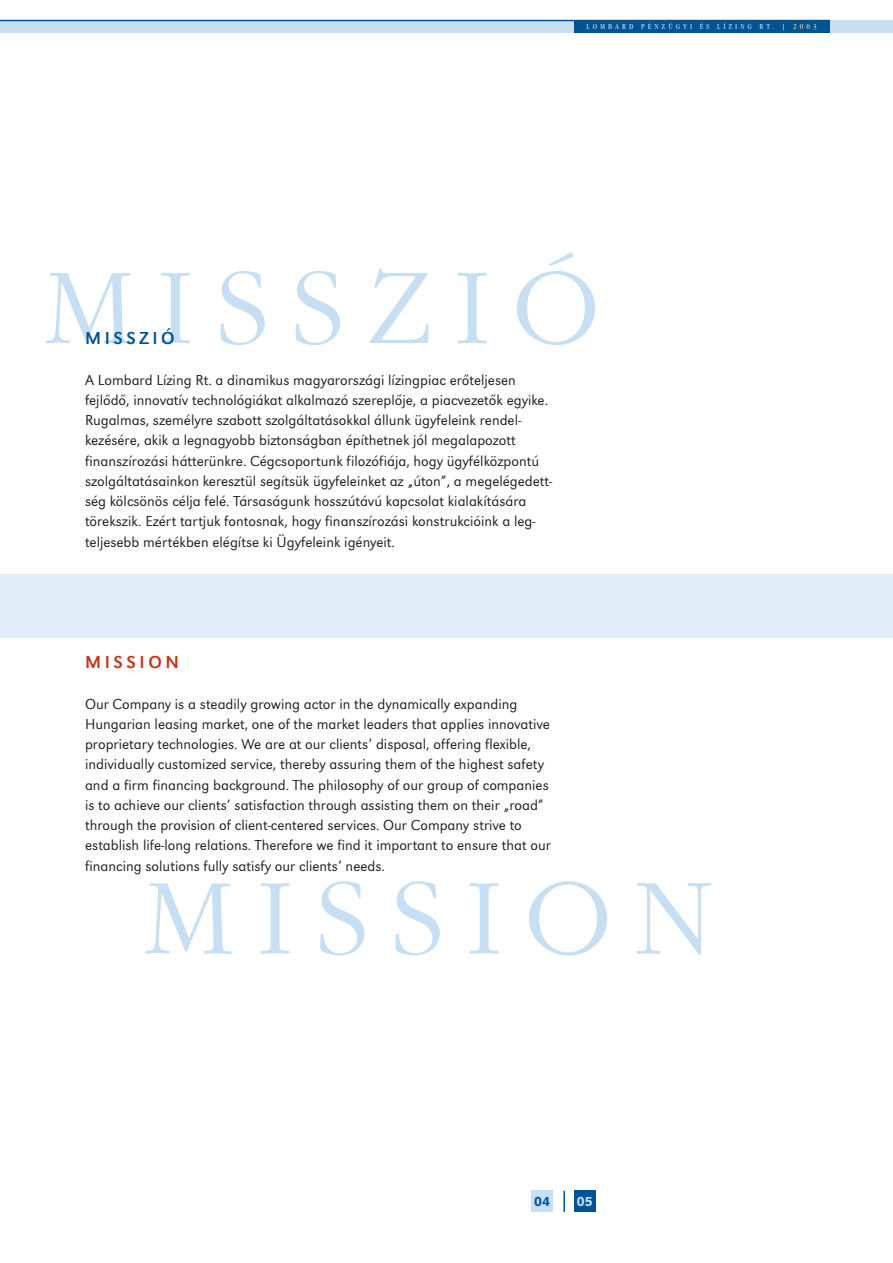
<style>
.page{position:relative;width:893px;height:1263px;background:#fff}
.page>*{position:absolute;margin:0;border:0;box-sizing:border-box;transform-origin:0 0}
.t1{font:105px "Garamond Itc TCE Ligh";letter-spacing:.2em;color:#c7dff2}
.t2{font:18px "URW Grotesk TCE";letter-spacing:.2em;color:#005495}
.t3{font:18px "URW Grotesk TCE";letter-spacing:.2em;color:#c6331a}
.t4{font:15px/20.2px "URW Grotesk TCE Ligh";color:#231f20}
.t5{font:500 13.5px "URW Grotesk TCE";color:#005495}
.t6{font:500 13.5px "URW Grotesk TCE";color:#c7dff2}
.t7{font:condensed 7.5px "Garamond Itc TCE";letter-spacing:.4em;color:#c7dff2}
.s1{color:#fff}
.s2{color:#ffe192}
</style>
<div class="page">
<div style="left:531px;top:1191px;width:22px;height:21px;background:#c7dff2"></div>
<div style="left:574px;top:1191px;width:21px;height:21px;background:#005495"></div>
<hr style="left:563px;top:1191px;width:2px;height:21px;background:#005495">
<div style="left:0;top:20px;width:893px;height:13px;background:#c7dff2"></div>
<div style="left:574px;top:20px;width:255px;height:13px;background:#005495"></div>
<hr style="left:0;top:20px;width:829px;height:1px;background:#005495">
<div style="left:0;top:574px;width:893px;height:64px;background:#e1edf8"></div>
<p class="t7" style="left:586px;top:22px;width:232px">LOMBARD PÉNZÜGYI ÉS LÍZING RT. <span class="s1">|</span> <span class="s2">2003</span></p>
<h1 class="t1" style="left:43px;top:250px;width:559px">MISSZIÓ</h1>
<p class="t2" style="left:85px;top:328px;width:91px">MISSZIÓ</p>
<p class="t4" style="left:85px;top:369px;width:469px">A Lombard Lízing Rt. a dinamikus magyarországi lízingpiac erőteljesen fejlődő, innovatív technológiákat alkalmazó szereplője, a piacvezetők egyike.<br>Rugalmas, személyre szabott szolgáltatásokkal állunk ügyfeleink rendel&shy;kezésére, akik a legnagyobb biztonságban építhetnek jól megalapozott finanszírozási hátterünkre. Cégcsoportunk filozófiája, hogy ügyfélközpontú szolgáltatásainkon keresztül segítsük ügyfeleinket az „úton”, a megelégedett&shy;ség kölcsönös célja felé. Társaságunk hosszútávú kapcsolat kialakítására törekszik. Ezért tartjuk fontosnak, hogy finanszírozási konstrukcióink a leg&shy;teljesebb mértékben elégítse ki Ügyfeleink igényeit.</p>
<p class="t3" style="left:85px;top:652px;width:95px">MISSION</p>
<p class="t4" style="left:85px;top:693px;width:467px">Our Company is a steadily growing actor in the dynamically expanding Hungarian leasing market, one of the market leaders that applies innovative proprietary technologies. We are at our clients’ disposal, offering flexible, individually customized service, thereby assuring them of the highest safety and a firm financing background. The philosophy of our group of companies is to achieve our clients’ satisfaction through assisting them on their „road” through the provision of client-centered services. Our Company strive to establish life-long relations. Therefore we find it important to ensure that our financing solutions fully satisfy our clients’ needs.</p>
<h1 class="t1" style="left:142px;top:860px;width:574px">MISSION</h1>
<p class="t5" style="left:534px;top:1194px;width:17px">04</p>
<p class="t6" style="left:577px;top:1194px;width:17px">05</p>
</div>
